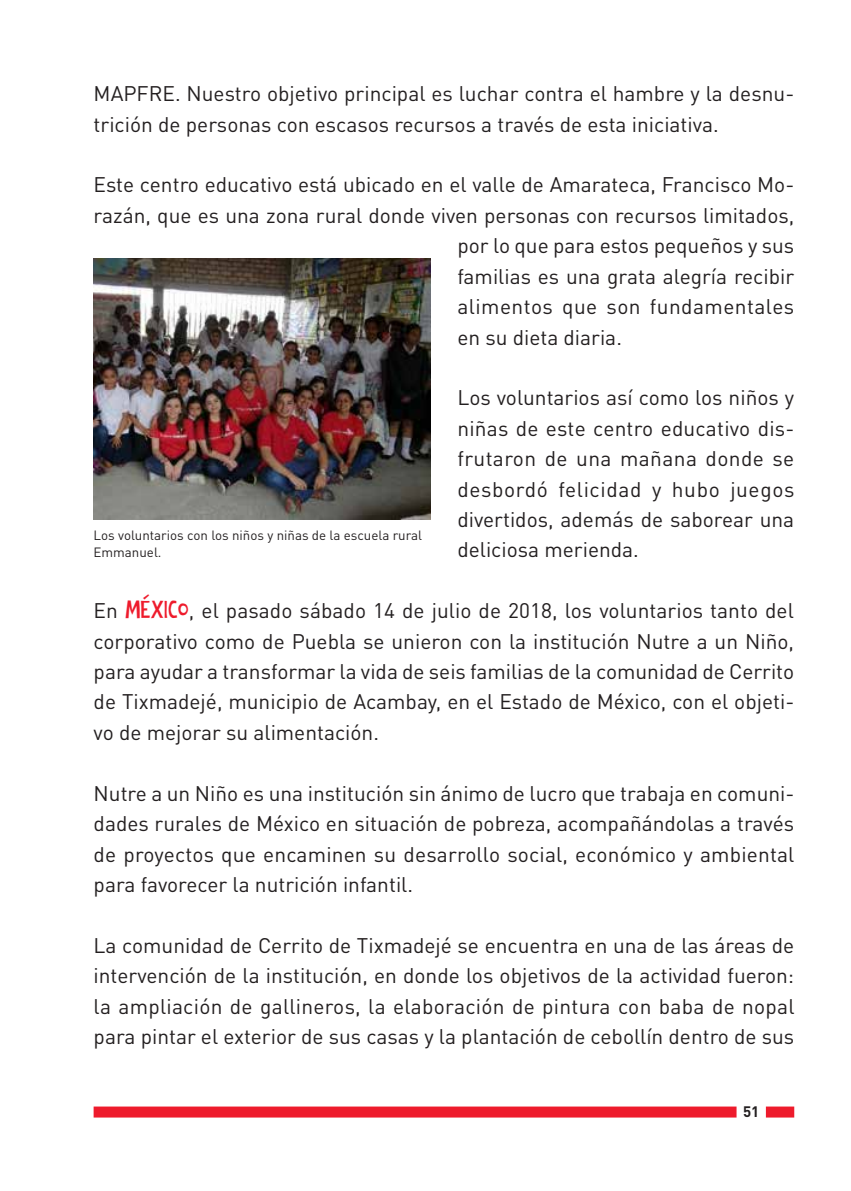
<style>
.page{position:relative;width:851px;height:1191px;background:#fff}
.page>*{position:absolute;margin:0;border:0;box-sizing:border-box;transform-origin:0 0}
.t1{font:20.8px/30.4px "DIN Pro";color:#231f20;text-align:justify}
.t2{font:20.8px "DIN Pro";letter-spacing:.02em;color:#231f20}
.t3{font:700 15px "DIN Pro";color:#231f20}
.t4{font:13.4px/17.2px "DIN Pro";color:#231f20}
.s1{font-family:"Elisa Three";font-size:24.8px;color:#ee1b2c}
</style>
<div class="page">
<div style="left:94px;top:1106px;width:700px;height:11px;background:#ee1b2c"></div>
<div style="left:736px;top:1106px;width:29px;height:14px;background:#fff"></div>
<img style="left:94px;top:258px;width:336px;height:261px">
<p class="t1" style="left:94px;top:76px;width:702px">MAPFRE. Nuestro objetivo principal es luchar contra el hambre y la desnu&shy;trición de personas con escasos recursos a través de esta iniciativa.</p>
<p class="t1" style="left:94px;top:168px;width:702px">Este centro educativo está ubicado en el valle de Amarateca, Francisco Mo-</p>
<p class="t1" style="left:94px;top:198px;width:702px">razán, que es una zona rural donde viven personas con recursos limitados,</p>
<p class="t1" style="left:457px;top:228px;width:338px">por lo que para estos pequeños y sus</p>
<p class="t1" style="left:457px;top:259px;width:338px">familias es una grata alegría recibir</p>
<p class="t2" style="left:457px;top:290px;width:338px">alimentos que son fundamentales</p>
<p class="t1" style="left:457px;top:320px;width:166px">en su dieta diaria.</p>
<p class="t1" style="left:457px;top:380px;width:338px">Los voluntarios así como los niños y niñas de este centro educativo dis&shy;frutaron de una mañana donde se desbordó felicidad y hubo juegos divertidos, además de saborear una deliciosa merienda.</p>
<p class="t1" style="left:94px;top:593px;width:702px">En <span class="s1">MÉXICO</span>, el pasado sábado 14 de julio de 2018, los voluntarios tanto del corporativo como de Puebla se unieron con la institución Nutre a un Niño, para ayudar a transformar la vida de seis familias de la comunidad de Cerrito de Tixmadejé, municipio de Acambay, en el Estado de México, con el objeti&shy;vo de mejorar su alimentación.</p>
<p class="t4" style="left:94px;top:525px;width:330px">Los voluntarios con los niños y niñas de la escuela rural<br>Emmanuel.</p>
<p class="t1" style="left:94px;top:776px;width:702px">Nutre a un Niño es una institución sin ánimo de lucro que trabaja en comuni&shy;dades rurales de México en situación de pobreza, acompañándolas a través de proyectos que encaminen su desarrollo social, económico y ambiental para favorecer la nutrición infantil.</p>
<p class="t1" style="left:94px;top:928px;width:702px">La comunidad de Cerrito de Tixmadejé se encuentra en una de las áreas de intervención de la institución, en donde los objetivos de la actividad fueron: la ampliación de gallineros, la elaboración de pintura con baba de nopal para pintar el exterior de sus casas y la plantación de cebollín dentro de sus</p>
<p class="t3" style="left:743px;top:1099px;width:18px">51</p>
</div>
